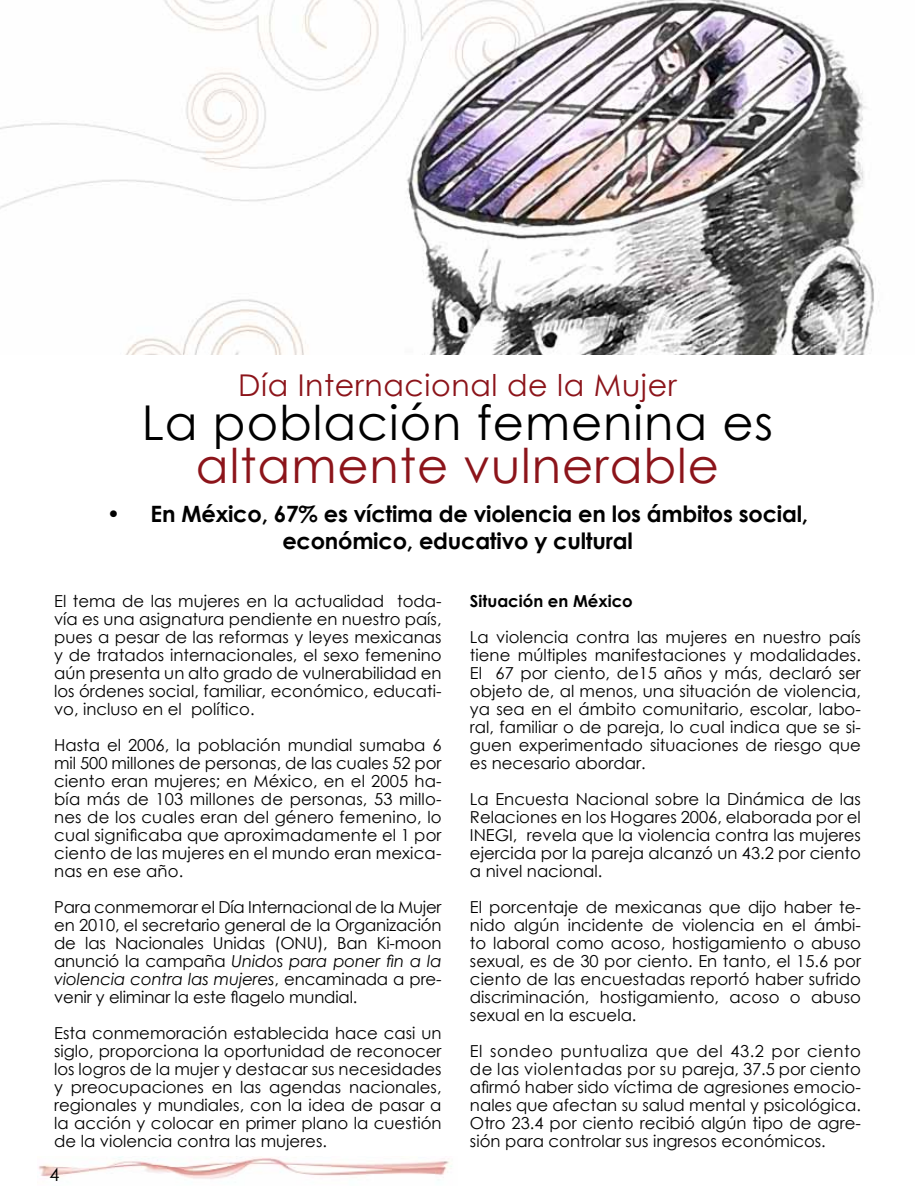
<style>
.page{position:relative;width:915px;height:1191px;background:#fff}
.page>*{position:absolute;margin:0;border:0;box-sizing:border-box;transform-origin:0 0}
.t1{font:48px "Century Gothic";letter-spacing:.02em;color:#000}
.t2{font:48px "Century Gothic";letter-spacing:.02em;color:#8c141a}
.t3{font:30px "Century Gothic";letter-spacing:.02em;color:#8c141a}
.t4{font:700 22.5px/27px "Century Gothic";letter-spacing:-.01em;color:#000;text-align:center}
.t5{font:18px "Century Gothic";color:#000}
.t6{font:16.5px/18px "Century Gothic";color:#000;text-align:justify}
.t7{font:700 16.5px "Century Gothic";color:#000}
.s1{font-style:italic}
</style>
<div class="page">
<img style="left:38px;top:1157px;width:414px;height:22px">
<img style="left:0;top:0;width:879px;height:355px">
<h2 class="t3" style="left:238px;top:364px;width:440px">Día Internacional de la Mujer</h2>
<h1 class="t1" style="left:142px;top:389px;width:632px">La población femenina es</h1>
<h1 class="t2" style="left:196px;top:432px;width:524px">altamente vulnerable</h1>
<h3 class="t4" style="left:107px;top:500px;width:702px">• En México, 67% es víctima de violencia en los ámbitos social, económico, educativo y cultural</h3>
<p class="t6" style="left:54px;top:591px;width:389px">El tema de las mujeres en la actualidad toda&shy;vía es una asignatura pendiente en nuestro país, pues a pesar de las reformas y leyes mexicanas y de tratados internacionales, el sexo femenino aún presenta un alto grado de vulnerabilidad en los órdenes social, familiar, económico, educati&shy;vo, incluso en el político.</p>
<p class="t6" style="left:54px;top:735px;width:389px">Hasta el 2006, la población mundial sumaba 6 mil 500 millones de personas, de las cuales 52 por ciento eran mujeres; en México, en el 2005 ha&shy;bía más de 103 millones de personas, 53 millo&shy;nes de los cuales eran del género femenino, lo cual significaba que aproximadamente el 1 por ciento de las mujeres en el mundo eran mexica&shy;nas en ese año.</p>
<p class="t6" style="left:54px;top:897px;width:389px">Para conmemorar el Día Internacional de la Mujer en 2010, el secretario general de la Organización de las Nacionales Unidas (ONU), Ban Ki-moon anunció la campaña <span class="s1">Unidos para poner fin a la violencia contra las mujeres</span>, encaminada a pre&shy;venir y eliminar la este flagelo mundial.</p>
<p class="t6" style="left:54px;top:1023px;width:389px">Esta conmemoración establecida hace casi un siglo, proporciona la oportunidad de reconocer los logros de la mujer y destacar sus necesidades y preocupaciones en las agendas nacionales, regionales y mundiales, con la idea de pasar a la acción y colocar en primer plano la cuestión de la violencia contra las mujeres.</p>
<p class="t5" style="left:50px;top:1161px;width:11px">4</p>
<p class="t7" style="left:470px;top:588px;width:164px">Situación en México</p>
<p class="t6" style="left:470px;top:627px;width:392px">La violencia contra las mujeres en nuestro país tiene múltiples manifestaciones y modalidades.<br>El 67 por ciento, de15 años y más, declaró ser objeto de, al menos, una situación de violencia, ya sea en el ámbito comunitario, escolar, labo&shy;ral, familiar o de pareja, lo cual indica que se si&shy;guen experimentado situaciones de riesgo que es necesario abordar.</p>
<p class="t6" style="left:470px;top:789px;width:392px">La Encuesta Nacional sobre la Dinámica de las Relaciones en los Hogares 2006, elaborada por el INEGI, revela que la violencia contra las mujeres ejercida por la pareja alcanzó un 43.2 por ciento a nivel nacional.</p>
<p class="t6" style="left:470px;top:897px;width:392px">El porcentaje de mexicanas que dijo haber te&shy;nido algún incidente de violencia en el ámbi&shy;to laboral como acoso, hostigamiento o abuso sexual, es de 30 por ciento. En tanto, el 15.6 por ciento de las encuestadas reportó haber sufrido discriminación, hostigamiento, acoso o abuso sexual en la escuela.</p>
<p class="t6" style="left:470px;top:1041px;width:392px">El sondeo puntualiza que del 43.2 por ciento de las violentadas por su pareja, 37.5 por ciento afirmó haber sido víctima de agresiones emocio&shy;nales que afectan su salud mental y psicológica.<br>Otro 23.4 por ciento recibió algún tipo de agre&shy;sión para controlar sus ingresos económicos.</p>
</div>
